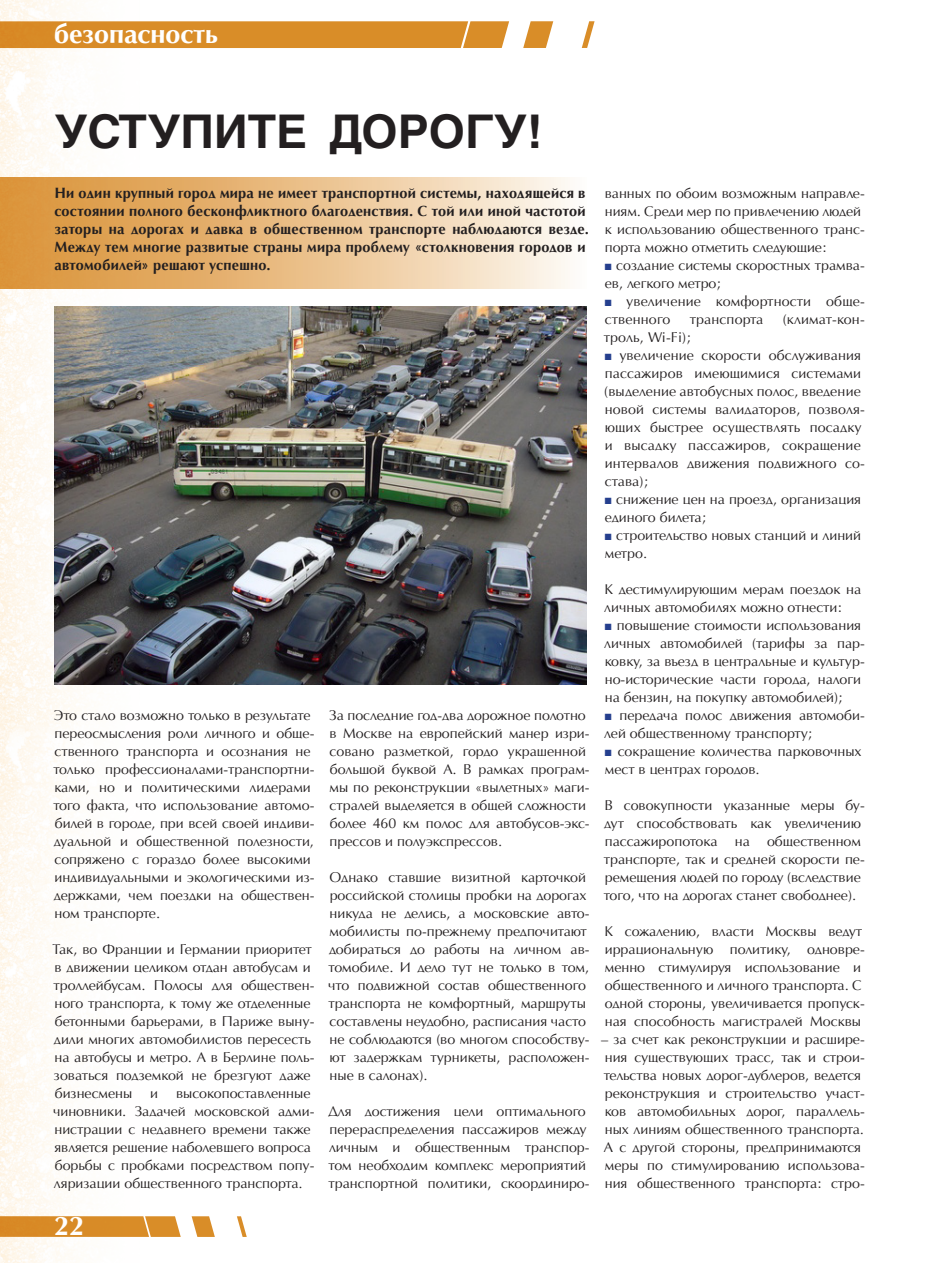
<style>
.page{position:relative;width:936px;height:1263px;background:#fff}
.page>*{position:absolute;margin:0;border:0;box-sizing:border-box;transform-origin:0 0}
.t1{font:700 46.5px "AG Helvetica";color:#231f20}
.t2{font:700 27px "AG Opus High Resolution";color:#fff}
.t3{font:700 15px/18px "AG Opus High Resolution";letter-spacing:.015em;color:#231f20}
.t4{font:14.25px/18px "AG Opus High Resolution";color:#231f20}
.s1{font-family:"Arial";font-size:13.5px;color:#253f8e}
</style>
<div class="page">
<img style="left:0;top:0;width:140px;height:1263px">
<svg style="left:0;top:21px;width:594px;height:27px"></svg>
<svg style="left:0;top:1216px;width:247px;height:21px"></svg>
<div style="left:0;top:177px;width:586px;height:111px;background:linear-gradient(to right,#d88c2c,#fdf6ee)"></div>
<img style="left:54px;top:306px;width:532px;height:378px">
<p class="t2" style="left:54px;top:18px;width:165px">безопасность</p>
<p class="t1" style="left:54px;top:105px;width:490px">УСТУПИТЕ ДОРОГУ!</p>
<p class="t3" style="left:54px;top:184px;width:536px">Ни один крупный город мира не имеет транспортной системы, находящейся в состоянии полного бесконфликтного благоденствия. С той или иной частотой заторы на дорогах и давка в общественном транспорте наблюдаются везде.<br>Между тем многие развитые страны мира проблему «столкновения городов и автомобилей» решают успешно.</p>
<p class="t4" style="left:53px;top:706px;width:262px">Это стало возможно только в результате переосмысления роли личного и обще&shy;ственного транспорта и осознания не только профессионалами-транспортни&shy;ками, но и политическими лидерами того факта, что использование автомо&shy;билей в городе, при всей своей индиви&shy;дуальной и общественной полезности, сопряжено с гораздо более высокими индивидуальными и экологическими из&shy;держками, чем поездки на обществен&shy;ном транспорте.</p>
<p class="t4" style="left:52px;top:940px;width:263px">Так, во Франции и Германии приоритет в движении целиком отдан автобусам и троллейбусам. Полосы для обществен&shy;ного транспорта, к тому же отделенные бетонными барьерами, в Париже выну&shy;дили многих автомобилистов пересесть на автобусы и метро. А в Берлине поль&shy;зоваться подземкой не брезгуют даже бизнесмены</p>
<p class="t4" style="left:53px;top:1084px;width:263px;text-indent:123px">высокопоставленные чиновники. Задачей московской адми&shy;нистрации с недавнего времени также является решение наболевшего вопроса борьбы с пробками посредством попу&shy;ляризации общественного транспорта.</p>
<p class="t4" style="left:150px;top:1084px;width:9px">и</p>
<p class="t2" style="left:54px;top:1210px;width:32px">22</p>
<p class="t4" style="left:329px;top:706px;width:262px">За последние год-два дорожное полотно в Москве на европейский манер изри&shy;совано разметкой, гордо украшенной большой буквой А. В рамках програм&shy;мы по реконструкции «вылетных» маги&shy;стралей выделяется в общей сложности более 460 км полос для автобусов-экс&shy;прессов и полуэкспрессов.</p>
<p class="t4" style="left:328px;top:868px;width:263px">Однако ставшие визитной карточкой российской столицы пробки на дорогах никуда не делись, а московские авто&shy;мобилисты по-прежнему предпочитают добираться до работы на личном ав&shy;томобиле. И дело тут не только в том, что подвижной состав общественного транспорта не комфортный, маршруты составлены неудобно, расписания часто не соблюдаются (во многом способству&shy;ют задержкам турникеты, расположен&shy;ные в салонах).</p>
<p class="t4" style="left:328px;top:1102px;width:263px">Для достижения цели оптимального перераспределения пассажиров между личным и общественным транспор&shy;том необходим комплекс мероприятий транспортной политики, скоординиро-</p>
<p class="t4" style="left:604px;top:184px;width:261px">ванных по обоим возможным направле&shy;ниям. Среди мер по привлечению людей к использованию общественного транс&shy;порта можно отметить следующие:</p>
<p class="t4" style="left:604px;top:256px;width:262px"><span class="s1">■</span> создание системы скоростных трамва&shy;ев, легкого метро;</p>
<p class="t4" style="left:604px;top:292px;width:262px"><span class="s1">■</span> увеличение комфортности обще&shy;ственного</p>
<p class="t4" style="left:689px;top:310px;width:75px">транспорта</p>
<p class="t4" style="left:782px;top:310px;width:84px">(климат-кон-</p>
<p class="t4" style="left:603px;top:328px;width:88px">троль, Wi-Fi);</p>
<p class="t4" style="left:604px;top:346px;width:262px"><span class="s1">■</span> увеличение скорости обслуживания пассажиров имеющимися системами (выделение автобусных полос, введение новой системы валидаторов, позволя&shy;ющих быстрее осуществлять посадку и высадку пассажиров, сокращение интервалов движения подвижного со&shy;става);</p>
<p class="t4" style="left:604px;top:490px;width:258px"><span class="s1">■</span> снижение цен на проезд, организация единого билета;</p>
<p class="t4" style="left:604px;top:526px;width:258px"><span class="s1">■</span> строительство новых станций и линий метро.</p>
<p class="t4" style="left:604px;top:580px;width:258px">К дестимулирующим мерам поездок на личных автомобилях можно отнести:</p>
<p class="t4" style="left:604px;top:616px;width:262px"><span class="s1">■</span> повышение стоимости использования личных автомобилей (тарифы за пар&shy;ковку, за въезд в центральные и культур&shy;но-исторические части города, налоги на бензин, на покупку автомобилей);</p>
<p class="t4" style="left:604px;top:706px;width:262px"><span class="s1">■</span> передача полос движения автомоби&shy;лей общественному транспорту;</p>
<p class="t4" style="left:604px;top:742px;width:259px"><span class="s1">■</span> сокращение количества парковочных мест в центрах городов.</p>
<p class="t4" style="left:603px;top:796px;width:262px">В совокупности указанные меры бу&shy;дут способствовать как увеличению пассажиропотока на общественном транспорте, так и средней скорости пе&shy;ремещения людей по городу (вследствие того, что на дорогах станет свободнее).</p>
<p class="t4" style="left:604px;top:922px;width:262px">К сожалению, власти Москвы ведут иррациональную политику, одновре&shy;менно стимулируя использование и общественного и личного транспорта. С одной стороны, увеличивается пропуск&shy;ная способность магистралей Москвы</p>
<p class="t4" style="left:601px;top:1030px;width:265px">– за счет как реконструкции и расшире&shy;ния существующих трасс, так и строи&shy;тельства новых дорог-дублеров, ведется реконструкция и строительство участ&shy;ков автомобильных дорог, параллель&shy;ных линиям общественного транспорта.<br>А с другой стороны, предпринимаются меры по стимулированию использова&shy;ния общественного транспорта: стро-</p>
</div>
